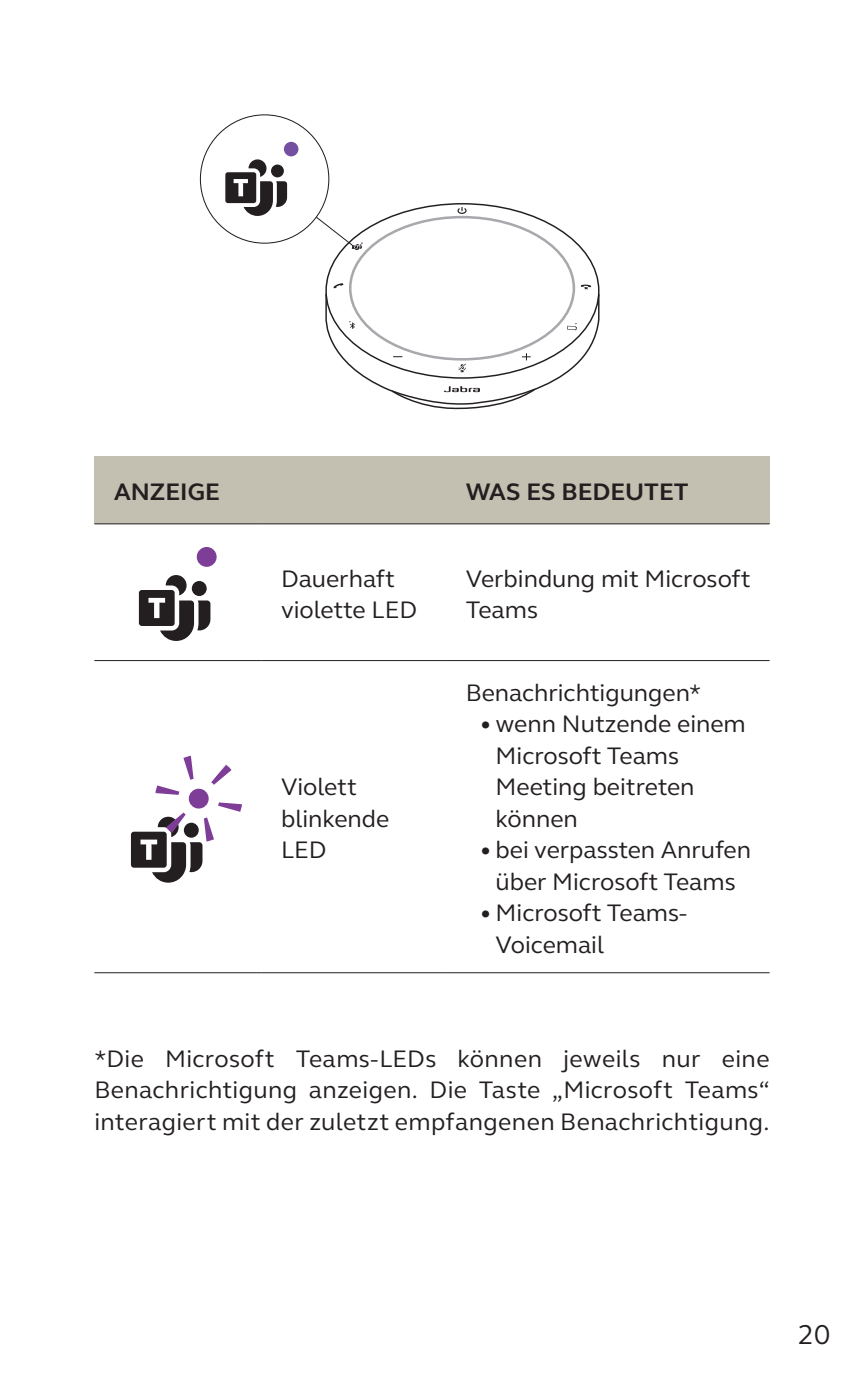
<style>
.page{position:relative;width:864px;height:1389px;background:#fff}
.page>*{position:absolute;margin:0;border:0;box-sizing:border-box;transform-origin:0 0}
.t1{font:28px "GN Elliot";color:#231f20}
.Note{font:24.5px/31.5px "GN Elliot";color:#231f20}
.Table_text{font:24.5px/31.5px "GN Elliot";color:#231f20}
.Table_heading{font:700 24.5px "GN Elliot";color:#231f20}
</style>
<div class="page">
<svg style="left:457px;top:207px;width:9px;height:7px"></svg>
<svg style="left:325px;top:283px;width:275px;height:127px"></svg>
<svg style="left:304px;top:208px;width:59px;height:42px"></svg>
<div style="left:200px;top:115px;width:129px;height:128px;background:#fff;border-radius:50%"></div>
<svg style="left:225px;top:159px;width:62px;height:57px"></svg>
<div style="left:284px;top:142px;width:14px;height:14px;background:#7450a0;border-radius:50%"></div>
<div style="left:94px;top:456px;width:351px;height:68px;background:#c3bfb1"></div>
<div style="left:445px;top:456px;width:324px;height:68px;background:#c3bfb1"></div>
<hr style="left:94px;top:660px;width:167px;height:1px;background:#231f20">
<hr style="left:94px;top:972px;width:167px;height:1px;background:#231f20">
<hr style="left:94px;top:523px;width:167px;height:1px;background:#231f20">
<hr style="left:261px;top:523px;width:184px;height:1px;background:#231f20">
<hr style="left:445px;top:523px;width:324px;height:1px;background:#231f20">
<hr style="left:261px;top:660px;width:184px;height:1px;background:#231f20">
<hr style="left:445px;top:660px;width:324px;height:1px;background:#231f20">
<hr style="left:261px;top:972px;width:184px;height:1px;background:#231f20">
<hr style="left:445px;top:972px;width:324px;height:1px;background:#231f20">
<svg style="left:139px;top:575px;width:71px;height:66px"></svg>
<div style="left:197px;top:547px;width:19px;height:20px;background:#7e3e98;border-radius:50%"></div>
<svg style="left:131px;top:755px;width:111px;height:128px"></svg>
<p class="Table_heading" style="left:114px;top:476px;width:107px">ANZEIGE</p>
<p class="Table_heading" style="left:465px;top:476px;width:224px">WAS ES BEDEUTET</p>
<p class="Table_text" style="left:281px;top:562px;width:137px">Dauerhaft violette LED</p>
<p class="Table_text" style="left:465px;top:562px;width:286px">Verbindung mit Microsoft<br>Teams</p>
<p class="Table_text" style="left:281px;top:771px;width:77px">Violett</p>
<p class="Table_text" style="left:281px;top:802px;width:110px">blinkende<br>LED</p>
<p class="Table_text" style="left:465px;top:676px;width:237px">Benachrichtigungen*</p>
<p class="Note" style="left:495px;top:708px;width:252px;text-indent:-16px">• wenn Nutzende einem<br>Microsoft Teams<br>Meeting beitreten können</p>
<p class="Note" style="left:479px;top:834px;width:273px;text-align:center">• bei verpassten Anrufen über Microsoft Teams</p>
<p class="Note" style="left:495px;top:897px;width:193px;text-indent:-16px">• Microsoft Teams-<br>Voicemail</p>
<p class="Note" style="left:94px;top:1042px;width:676px;text-align:justify">*Die Microsoft Teams-LEDs können jeweils nur eine Benachrichtigung anzeigen. Die Taste „Microsoft Teams“ interagiert mit der zuletzt empfangenen Benachrichtigung.</p>
<p class="t1" style="left:797px;top:1316px;width:34px">20</p>
</div>
